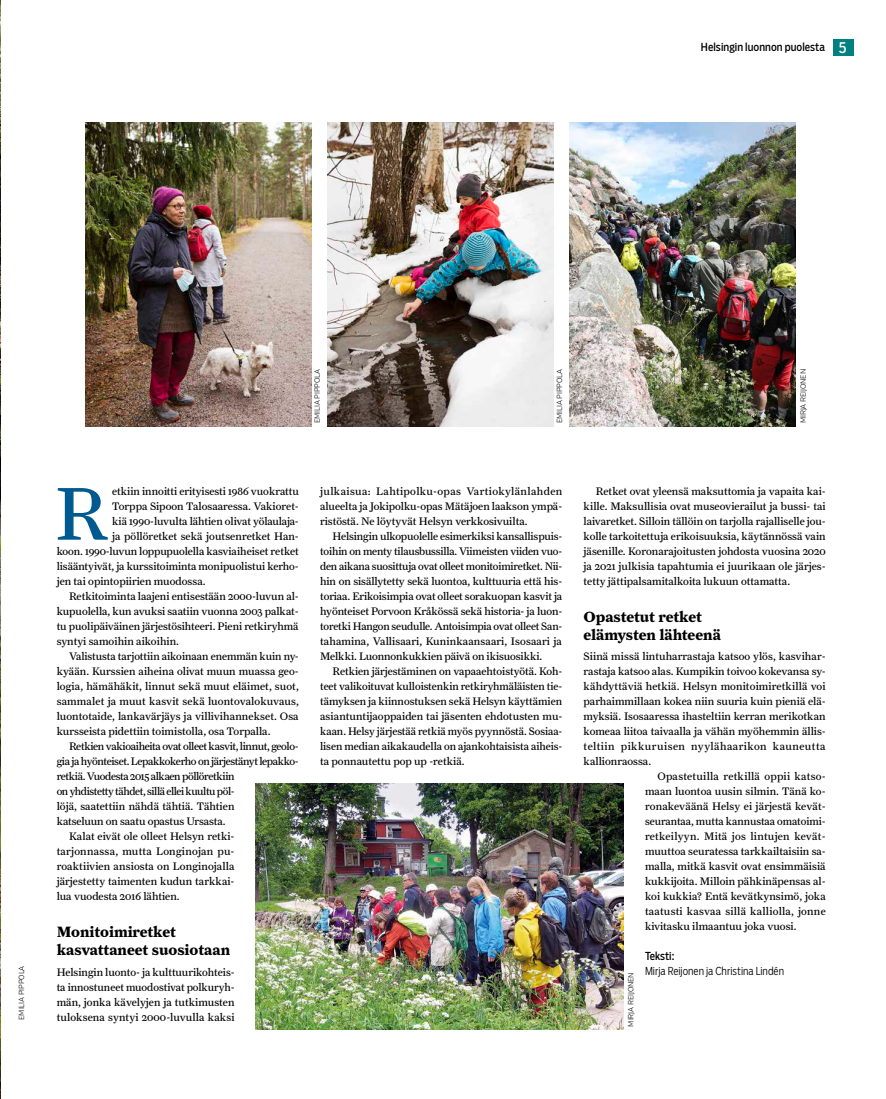
<style>
.page{position:relative;width:886px;height:1099px;background:#fff}
.page>*{position:absolute;margin:0;border:0;box-sizing:border-box;transform-origin:0 0}
.t1{font:75px "Farnham Text";color:#005a90}
.t2{font:700 15px/18.8px "Farnham Text";letter-spacing:-.005em;color:#000}
.t3{font:11px/15px "Farnham Text";color:#000;text-align:justify}
.t4{font:11px "Farnham Text";letter-spacing:-.035em;color:#000}
.t5{font:11px "Farnham Text";letter-spacing:-.03em;color:#000}
.t6{font:11px "Salvo Sans Cond";letter-spacing:.005em;color:#000}
.t7{font:11px "Farnham Text";letter-spacing:.02em;color:#000}
.t8{font:300 11px "Salvo Sans Cond";color:#000}
.t9{font:300 7.5px "Verb";letter-spacing:-.015em;color:#000}
.s1{font-size:15px;color:#fff}
</style>
<div class="page">
<img style="left:0;top:0;width:1px;height:1098px">
<img style="left:256px;top:784px;width:368px;height:245px">
<img style="left:570px;top:123px;width:226px;height:304px">
<img style="left:85px;top:123px;width:226px;height:304px">
<img style="left:328px;top:123px;width:225px;height:304px">
<div style="left:833px;top:40px;width:20px;height:16px;background:#00817f"></div>
<p class="t6" style="left:701px;top:40px;width:147px">Helsingin luonnon puolesta <span class="s1">5</span></p>
<p class="t9" style="left:17px;top:1019px;width:56px;rotate:-90deg">EMILIA PIPPOLA</p>
<p class="t9" style="left:313px;top:423px;width:56px;rotate:-90deg">EMILIA PIPPOLA</p>
<p class="t9" style="left:555px;top:423px;width:56px;rotate:-90deg">EMILIA PIPPOLA</p>
<p class="t9" style="left:799px;top:423px;width:56px;rotate:-90deg">MIRJA REIJONEN</p>
<p class="t3" style="left:112px;top:484px;width:188px">etkiin innoitti erityisesti 1986 vuokrattu</p>
<p class="t3" style="left:112px;top:499px;width:188px">Torppa Sipoon Talosaaressa. Vakioret-</p>
<p class="t3" style="left:112px;top:514px;width:188px">kiä 1990-luvulta lähtien olivat yölaulaja-</p>
<p class="t3" style="left:112px;top:529px;width:188px">ja pöllöretket sekä joutsenretket Han-</p>
<p class="t3" style="left:57px;top:544px;width:244px">koon. 1990-luvun loppupuolella kasviaiheiset retket</p>
<p class="t3" style="left:57px;top:559px;width:244px">lisääntyivät, ja kurssitoiminta monipuolistui kerho-</p>
<p class="t3" style="left:57px;top:574px;width:150px">jen tai opintopiirien muodossa.</p>
<p class="t3" style="left:69px;top:589px;width:231px">Retkitoiminta laajeni entisestään 2000-luvun al-</p>
<p class="t3" style="left:57px;top:604px;width:244px">kupuolella, kun avuksi saatiin vuonna 2003 palkat-</p>
<p class="t3" style="left:57px;top:619px;width:243px">tu puolipäiväinen järjestösihteeri. Pieni retkiryhmä</p>
<p class="t3" style="left:57px;top:634px;width:124px">syntyi samoihin aikoihin.</p>
<p class="t3" style="left:69px;top:649px;width:231px">Valistusta tarjottiin aikoinaan enemmän kuin ny-</p>
<p class="t3" style="left:57px;top:664px;width:242px">kyään. Kurssien aiheina olivat muun muassa geo-</p>
<p class="t3" style="left:57px;top:679px;width:244px">logia, hämähäkit, linnut sekä muut eläimet, suot,</p>
<p class="t3" style="left:57px;top:694px;width:244px">sammalet ja muut kasvit sekä luontovalokuvaus,</p>
<p class="t3" style="left:57px;top:709px;width:244px">luontotaide, lankavärjäys ja villivihannekset. Osa</p>
<p class="t3" style="left:57px;top:724px;width:215px">kursseista pidettiin toimistolla, osa Torpalla.</p>
<p class="t5" style="left:69px;top:740px;width:231px">Retkien vakioaiheita ovat olleet kasvit, linnut, geolo-</p>
<p class="t4" style="left:57px;top:755px;width:244px">gia ja hyönteiset. Lepakkokerho on järjestänyt lepakko-</p>
<p class="t4" style="left:57px;top:770px;width:179px">retkiä. Vuodesta 2015 alkaen pöllöretkiin</p>
<p class="t4" style="left:57px;top:785px;width:179px">on yhdistetty tähdet, sillä ellei kuultu pöl-</p>
<p class="t3" style="left:57px;top:799px;width:179px">löjä, saatettiin nähdä tähtiä. Tähtien</p>
<p class="t3" style="left:57px;top:814px;width:170px">katseluun on saatu opastus Ursasta.</p>
<p class="t3" style="left:69px;top:829px;width:167px">Kalat eivät ole olleet Helsyn retki-</p>
<p class="t7" style="left:57px;top:845px;width:179px">tarjonnassa, mutta Longinojan pu-</p>
<p class="t3" style="left:57px;top:859px;width:179px">roaktiivien ansiosta on Longinojalla</p>
<p class="t3" style="left:57px;top:874px;width:179px">järjestetty taimenten kudun tarkkai-</p>
<p class="t3" style="left:57px;top:889px;width:125px">lua vuodesta 2016 lähtien.</p>
<h2 class="t2" style="left:57px;top:922px;width:175px">Monitoimiretket kasvattaneet suosiotaan</h2>
<p class="t3" style="left:57px;top:964px;width:179px">Helsingin luonto- ja kulttuurikohteis&shy;ta innostuneet muodostivat polkuryh&shy;män, jonka kävelyjen ja tutkimusten tuloksena syntyi 2000-luvulla kaksi</p>
<h1 class="t1" style="left:55px;top:469px;width:55px">R</h1>
<p class="t3" style="left:320px;top:484px;width:244px">julkaisua: Lahtipolku-opas Vartiokylänlahden alueelta ja Jokipolku-opas Mätäjoen laakson ympä&shy;ristöstä. Ne löytyvät Helsyn verkkosivuilta.</p>
<p class="t3" style="left:320px;top:529px;width:244px;text-indent:12px">Helsingin ulkopuolelle esimerkiksi kansallispuis&shy;toihin on menty tilausbussilla. Viimeisten viiden vuo&shy;den aikana suosittuja ovat olleet monitoimiretket. Nii&shy;hin on sisällytetty sekä luontoa, kulttuuria että his&shy;toriaa. Erikoisimpia ovat olleet sorakuopan kasvit ja hyönteiset Porvoon Kråkössä sekä historia- ja luon&shy;toretki Hangon seudulle. Antoisimpia ovat olleet San&shy;tahamina, Vallisaari, Kuninkaansaari, Isosaari ja Melkki. Luonnonkukkien päivä on ikisuosikki.</p>
<p class="t3" style="left:320px;top:664px;width:244px;text-indent:12px">Retkien järjestäminen on vapaaehtoistyötä. Koh&shy;teet valikoituvat kulloistenkin retkiryhmäläisten tie&shy;tämyksen ja kiinnostuksen sekä Helsyn käyttämien asiantuntijaoppaiden tai jäsenten ehdotusten mu&shy;kaan. Helsy järjestää retkiä myös pyynnöstä. Sosiaa&shy;lisen median aikakaudella on ajankohtaisista aiheis&shy;ta ponnautettu pop up -retkiä.</p>
<p class="t3" style="left:583px;top:484px;width:244px;text-indent:12px">Retket ovat yleensä maksuttomia ja vapaita kai&shy;kille. Maksullisia ovat museovierailut ja bussi- tai laivaretket. Silloin tällöin on tarjolla rajalliselle jou&shy;kolle tarkoitettuja erikoisuuksia, käytännössä vain jäsenille. Koronarajoitusten johdosta vuosina 2020 ja 2021 julkisia tapahtumia ei juurikaan ole järjes&shy;tetty jättipalsamitalkoita lukuun ottamatta.</p>
<h2 class="t2" style="left:583px;top:607px;width:139px">Opastetut retket elämysten lähteenä</h2>
<p class="t3" style="left:583px;top:649px;width:244px">Siinä missä lintuharrastaja katsoo ylös, kasvihar&shy;rastaja katsoo alas. Kumpikin toivoo kokevansa sy&shy;kähdyttäviä hetkiä. Helsyn monitoimiretkillä voi parhaimmillaan kokea niin suuria kuin pieniä elä&shy;myksiä. Isosaaressa ihasteltiin kerran merikotkan komeaa liitoa taivaalla ja vähän myöhemmin ällis&shy;teltiin pikkuruisen nyylähaarikon kauneutta kallionraossa.</p>
<p class="t9" style="left:626px;top:1026px;width:56px;rotate:-90deg">MIRJA REIJONEN</p>
<p class="t3" style="left:645px;top:769px;width:182px;text-indent:12px">Opastetuilla retkillä oppii katso&shy;maan luontoa uusin silmin. Tänä ko&shy;ronakeväänä Helsy ei järjestä kevät&shy;seurantaa, mutta kannustaa omatoimi&shy;retkeilyyn. Mitä jos lintujen kevät&shy;muuttoa seuratessa tarkkailtaisiin sa&shy;malla, mitkä kasvit ovat ensimmäisiä kukkijoita. Milloin pähkinäpensas al&shy;koi kukkia? Entä kevätkynsimö, joka taatusti kasvaa sillä kalliolla, jonne kivitasku ilmaantuu joka vuosi.</p>
<p class="t6" style="left:645px;top:949px;width:31px">Teksti:</p>
<p class="t8" style="left:645px;top:964px;width:141px">Mirja Reijonen ja Christina Lindén</p>
</div>
